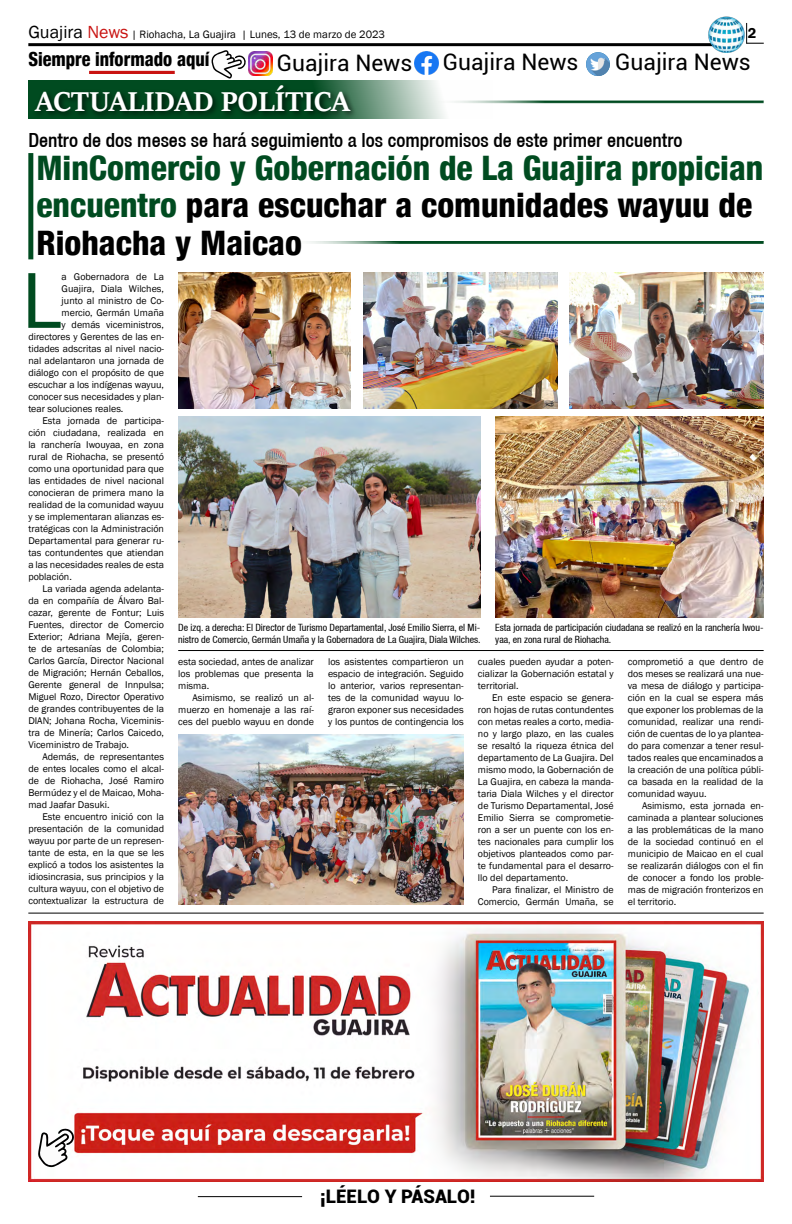
<style>
.page{position:relative;width:792px;height:1224px;background:#fff}
.page>*{position:absolute;margin:0;border:0;box-sizing:border-box;transform-origin:0 0}
.t1{font:82px "Franklin Gothic";color:#004b20}
.t2{font:800 condensed 33.7px/37.4px "Helvetica 87";color:#004b20}
.t3{font:700 30px "Sitka Heading";color:#fff}
.t4{font:22.8px "Roboto";color:#000}
.t5{font:500 condensed 19.5px "Helvetica 67";color:#000}
.t6{font:800 condensed 19.5px "Helvetica 87";color:#000;scale:.93 1}
.t7{font:900 18.7px "Roboto";color:#000}
.t8{font:600 14.7px "Franklin Gothic";color:#000}
.t9{font:11px "Franklin Gothic";color:#000}
.t10{font:10px/12px "Franklin Gothic";color:#000;text-align:justify}
.t11{font:condensed 10px/12px "Helvetica 57";color:#000}
.s1{font-size:18px}
.s2{font-size:18px;color:#c91311}
.s3{color:#000}
</style>
<div class="page">
<hr style="left:198px;top:1196px;width:104px;height:1px;background:#000">
<hr style="left:490px;top:1196px;width:104px;height:1px;background:#000">
<hr style="left:28px;top:43px;width:688px;height:3px;background:#000">
<img style="left:708px;top:16px;width:37px;height:37px">
<svg style="left:746px;top:23px;width:18px;height:21px"></svg>
<img style="left:415px;top:51px;width:24px;height:24px">
<img style="left:248px;top:52px;width:24px;height:24px">
<img style="left:586px;top:52px;width:24px;height:24px;border-radius:12px">
<svg style="left:211px;top:50px;width:35px;height:29px"></svg>
<hr style="left:89px;top:71px;width:86px;height:3px;background:#c91311">
<svg style="left:28px;top:80px;width:465px;height:39px"></svg>
<div style="left:31px;top:82px;width:326px;height:37px;background:#000;opacity:.75"></div>
<hr style="left:431px;top:100px;width:333px;height:3px;background:#004b20">
<hr style="left:287px;top:241px;width:477px;height:3px;background:#004b20">
<div style="left:28px;top:153px;width:5px;height:106px;background:#004b20"></div>
<hr style="left:28px;top:913px;width:736px;height:1px;background:#000">
<hr style="left:178px;top:650px;width:586px;height:1px;background:#000">
<img style="left:28px;top:922px;width:736px;height:259px">
<svg style="left:38px;top:1127px;width:37px;height:42px"></svg>
<img style="left:178px;top:417px;width:302px;height:201px">
<img style="left:495px;top:417px;width:269px;height:201px">
<img style="left:178px;top:273px;width:173px;height:136px">
<img style="left:178px;top:734px;width:286px;height:171px">
<img style="left:363px;top:273px;width:194px;height:136px">
<img style="left:570px;top:273px;width:194px;height:136px">
<p class="t9" style="left:28px;top:28px;width:358px"><span class="s1">Guajira</span> <span class="s2">News</span> | Riohacha, La Guajira | Lunes, 13 de marzo de 2023</p>
<h3 class="t8" style="left:748px;top:24px;width:10px">2</h3>
<h3 class="t6" style="left:28px;top:47px;width:196px">Siempre informado aquí</h3>
<h3 class="t4" style="left:277px;top:47px;width:137px">Guajira News</h3>
<h3 class="t4" style="left:443px;top:46px;width:137px">Guajira News</h3>
<h3 class="t4" style="left:615px;top:46px;width:137px">Guajira News</h3>
<h3 class="t3" style="left:35px;top:79px;width:316px">ACTUALIDAD POLÍTICA</h3>
<h3 class="t5" style="left:28px;top:128px;width:656px">Dentro de dos meses se hará seguimiento a los compromisos de este primer encuentro</h3>
<h2 class="t2" style="left:36px;top:148px;width:729px">MinComercio y Gobernación de La Guajira propician encuentro <span class="s3">para escuchar a comunidades wayuu de<br>Riohacha y Maicao</span></h2>
<h1 class="t1" style="left:21px;top:250px;width:42px">L</h1>
<p class="t10" style="left:62px;top:271px;width:104px">a Gobernadora de La</p>
<p class="t10" style="left:62px;top:283px;width:104px">Guajira, Diala Wilches,</p>
<p class="t10" style="left:62px;top:295px;width:104px">junto al ministro de Co-</p>
<p class="t10" style="left:62px;top:307px;width:104px">mercio, Germán Umaña</p>
<p class="t10" style="left:62px;top:319px;width:104px">y demás viceministros,</p>
<p class="t10" style="left:28px;top:331px;width:137px">directores y Gerentes de las en-</p>
<p class="t10" style="left:28px;top:343px;width:137px">tidades adscritas al nivel nacio-</p>
<p class="t10" style="left:28px;top:355px;width:137px">nal adelantaron una jornada de</p>
<p class="t10" style="left:28px;top:367px;width:137px">diálogo con el propósito de que</p>
<p class="t10" style="left:28px;top:379px;width:137px">escuchar a los indígenas wayuu,</p>
<p class="t10" style="left:28px;top:391px;width:137px">conocer sus necesidades y plan-</p>
<p class="t10" style="left:28px;top:403px;width:97px">tear soluciones reales.</p>
<p class="t10" style="left:43px;top:415px;width:123px">Esta jornada de participa-</p>
<p class="t10" style="left:28px;top:427px;width:137px">ción ciudadana, realizada en</p>
<p class="t10" style="left:28px;top:439px;width:137px">la ranchería Iwouyaa, en zona</p>
<p class="t10" style="left:28px;top:451px;width:137px">rural de Riohacha, se presentó</p>
<p class="t10" style="left:28px;top:463px;width:137px">como una oportunidad para que</p>
<p class="t10" style="left:28px;top:475px;width:137px">las entidades de nivel nacional</p>
<p class="t10" style="left:28px;top:487px;width:137px">conocieran de primera mano la</p>
<p class="t10" style="left:28px;top:499px;width:137px">realidad de la comunidad wayuu</p>
<p class="t10" style="left:28px;top:511px;width:137px">y se implementaran alianzas es-</p>
<p class="t10" style="left:28px;top:523px;width:137px">tratégicas con la Administración</p>
<p class="t10" style="left:28px;top:535px;width:137px">Departamental para generar ru-</p>
<p class="t10" style="left:28px;top:547px;width:137px">tas contundentes que atiendan</p>
<p class="t10" style="left:28px;top:559px;width:137px">a las necesidades reales de esta</p>
<p class="t10" style="left:28px;top:571px;width:45px">población.</p>
<p class="t10" style="left:43px;top:583px;width:123px">La variada agenda adelanta-</p>
<p class="t10" style="left:28px;top:595px;width:137px">da en compañía de Álvaro Bal-</p>
<p class="t10" style="left:28px;top:607px;width:137px">cazar, gerente de Fontur; Luis</p>
<p class="t10" style="left:28px;top:619px;width:137px">Fuentes, director de Comercio</p>
<p class="t10" style="left:28px;top:631px;width:137px">Exterior; Adriana Mejía, geren-</p>
<p class="t10" style="left:28px;top:643px;width:137px">te de artesanías de Colombia;</p>
<p class="t10" style="left:28px;top:655px;width:137px">Carlos García, Director Nacional</p>
<p class="t10" style="left:28px;top:667px;width:137px">de Migración; Hernán Ceballos,</p>
<p class="t10" style="left:28px;top:679px;width:137px">Gerente general de Innpulsa;</p>
<p class="t10" style="left:28px;top:691px;width:137px">Miguel Rozo, Director Operativo</p>
<p class="t10" style="left:28px;top:703px;width:137px">de grandes contribuyentes de la</p>
<p class="t10" style="left:28px;top:715px;width:137px">DIAN; Johana Rocha, Viceminis-</p>
<p class="t10" style="left:28px;top:727px;width:137px">tra de Minería; Carlos Caicedo,</p>
<p class="t10" style="left:28px;top:739px;width:102px">Viceministro de Trabajo.</p>
<p class="t10" style="left:43px;top:751px;width:123px">Además, de representantes</p>
<p class="t10" style="left:28px;top:763px;width:137px">de entes locales como el alcal-</p>
<p class="t10" style="left:28px;top:775px;width:137px">de de Riohacha, José Ramiro</p>
<p class="t10" style="left:28px;top:787px;width:137px">Bermúdez y el de Maicao, Moha-</p>
<p class="t10" style="left:28px;top:799px;width:83px">mad Jaafar Dasuki.</p>
<p class="t10" style="left:43px;top:811px;width:123px">Este encuentro inició con la</p>
<p class="t10" style="left:28px;top:823px;width:137px">presentación de la comunidad</p>
<p class="t10" style="left:28px;top:835px;width:137px">wayuu por parte de un represen-</p>
<p class="t10" style="left:28px;top:847px;width:137px">tante de esta, en la que se les</p>
<p class="t10" style="left:28px;top:859px;width:137px">explicó a todos los asistentes la</p>
<p class="t10" style="left:28px;top:871px;width:137px">idiosincrasia, sus principios y la</p>
<p class="t10" style="left:28px;top:883px;width:137px">cultura wayuu, con el objetivo de</p>
<p class="t10" style="left:28px;top:895px;width:137px">contextualizar la estructura de</p>
<p class="t11" style="left:178px;top:622px;width:304px">De izq. a derecha: El Director de Turismo Departamental, José Emilio Sierra, el Mi&shy;nistro de Comercio, Germán Umaña y la Gobernadora de La Guajira, Diala Wilches.</p>
<p class="t11" style="left:495px;top:622px;width:270px">Esta jornada de participación ciudadana se realizó en la ranchería Iwou&shy;yaa, en zona rural de Riohacha.</p>
<p class="t10" style="left:178px;top:656px;width:137px">esta sociedad, antes de analizar los problemas que presenta la misma.</p>
<p class="t10" style="left:178px;top:692px;width:137px;text-indent:14px">Asimismo, se realizó un al&shy;muerzo en homenaje a las raí&shy;ces del pueblo wayuu en donde</p>
<p class="t10" style="left:328px;top:656px;width:137px">los asistentes compartieron un espacio de integración. Seguido lo anterior, varios representan&shy;tes de la comunidad wayuu lo&shy;graron exponer sus necesidades y los puntos de contingencia los</p>
<p class="t10" style="left:478px;top:656px;width:137px">cuales pueden ayudar a poten&shy;cializar la Gobernación estatal y territorial.</p>
<p class="t10" style="left:478px;top:692px;width:137px;text-indent:14px">En este espacio se genera&shy;ron hojas de rutas contundentes con metas reales a corto, media&shy;no y largo plazo, en las cuales se resaltó la riqueza étnica del departamento de La Guajira. Del mismo modo, la Gobernación de La Guajira, en cabeza la manda&shy;taria Diala Wilches y el director de Turismo Departamental, José Emilio Sierra se comprometie&shy;ron a ser un puente con los en&shy;tes nacionales para cumplir los objetivos planteados como par&shy;te fundamental para el desarro&shy;llo del departamento.</p>
<p class="t10" style="left:478px;top:884px;width:137px;text-align:right">Para finalizar, el Ministro de<br>Comercio, Germán Umaña, se</p>
<p class="t10" style="left:628px;top:656px;width:137px">comprometió a que dentro de dos meses se realizará una nue&shy;va mesa de diálogo y participa&shy;ción en la cual se espera más que exponer los problemas de la comunidad, realizar una rendi&shy;ción de cuentas de lo ya plantea&shy;do para comenzar a tener resul&shy;tados reales que encaminados a la creación de una política públi&shy;ca basada en la realidad de la comunidad wayuu.</p>
<p class="t10" style="left:628px;top:800px;width:137px;text-indent:14px">Asimismo, esta jornada en&shy;caminada a plantear soluciones a las problemáticas de la mano de la sociedad continuó en el municipio de Maicao en el cual se realizarán diálogos con el fin de conocer a fondo los proble&shy;mas de migración fronterizos en el territorio.</p>
<h3 class="t7" style="left:320px;top:1183px;width:157px">¡LÉELO Y PÁSALO!</h3>
</div>
